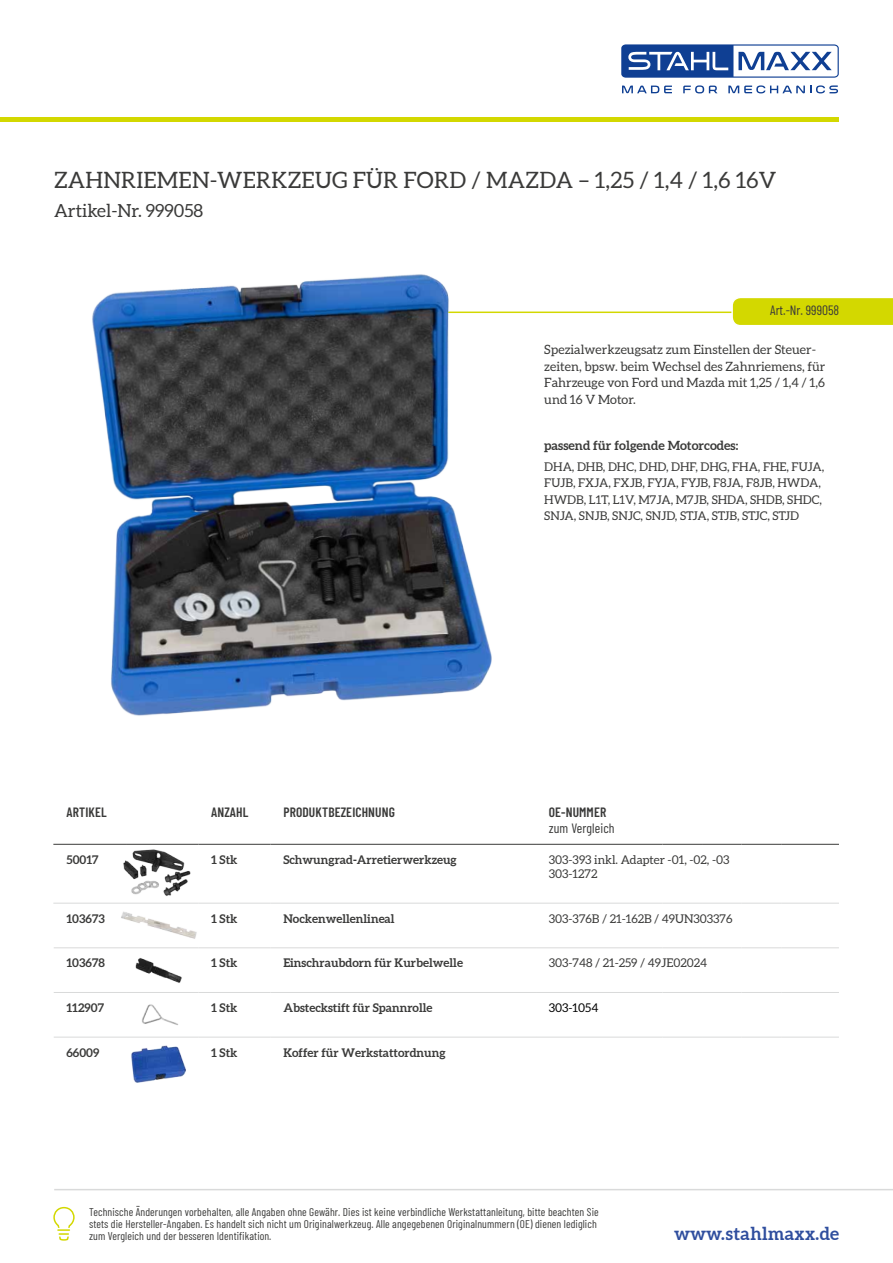
<style>
.page{position:relative;width:893px;height:1263px;background:#fff}
.page>*{position:absolute;margin:0;border:0;box-sizing:border-box;transform-origin:0 0}
.t1{font:22.5px "Aleo";letter-spacing:.01em;color:#3a3a39}
.t2{font:18px "Aleo";color:#3a3a39}
.t3{font:700 18px "Aleo";letter-spacing:.02em;color:#2f4e9e}
.t4{font:13.5px/16.2px "Barlow Condensed";letter-spacing:.005em;color:#3a3a39}
.t5{font:600 13.5px "Barlow Condensed";letter-spacing:.01em;color:#3a3a39}
.t6{font:12.75px/16.5px "Aleo";color:#3a3a39}
.t7{font:700 12.75px "Aleo";color:#3a3a39}
.t8{font:12px/16.5px "Aleo";color:#3a3a39}
.t9{font:700 12px "Aleo";color:#3a3a39}
.t10{font:12px "Aleo";color:#000}
.t11{font:11.25px/12px "Barlow Condensed";letter-spacing:.01em;color:#3a3a39}
.s1{font-weight:600}
</style>
<div class="page">
<svg style="left:683px;top:85px;width:34px;height:8px"></svg>
<svg style="left:728px;top:85px;width:110px;height:8px"></svg>
<svg style="left:622px;top:86px;width:50px;height:7px"></svg>
<svg style="left:621px;top:44px;width:218px;height:34px"></svg>
<hr style="left:0;top:118px;width:839px;height:4px;background:#d3d800">
<hr style="left:54px;top:1189px;width:839px;height:1px;background:#d9dada">
<svg style="left:53px;top:1206px;width:22px;height:35px"></svg>
<hr style="left:143px;top:312px;width:696px;height:1px;background:#d3d800">
<svg style="left:731px;top:298px;width:162px;height:27px;background:#d4d806"></svg>
<svg style="left:54px;top:843px;width:785px;height:194px"></svg>
<svg style="left:199px;top:904px;width:640px;height:133px"></svg>
<hr style="left:125px;top:903px;width:2px;height:44px;background:#fff">
<hr style="left:198px;top:903px;width:1px;height:44px;background:#fff">
<hr style="left:270px;top:903px;width:1px;height:44px;background:#fff">
<hr style="left:535px;top:903px;width:2px;height:44px;background:#fff">
<hr style="left:125px;top:948px;width:2px;height:44px;background:#fff">
<hr style="left:198px;top:948px;width:1px;height:44px;background:#fff">
<hr style="left:270px;top:948px;width:1px;height:44px;background:#fff">
<hr style="left:535px;top:948px;width:2px;height:44px;background:#fff">
<hr style="left:125px;top:993px;width:2px;height:44px;background:#fff">
<hr style="left:198px;top:993px;width:1px;height:44px;background:#fff">
<hr style="left:270px;top:993px;width:1px;height:44px;background:#fff">
<hr style="left:535px;top:993px;width:2px;height:44px;background:#fff">
<hr style="left:198px;top:794px;width:1px;height:50px;background:#fff">
<hr style="left:270px;top:794px;width:1px;height:50px;background:#fff">
<hr style="left:535px;top:794px;width:2px;height:50px;background:#fff">
<hr style="left:125px;top:845px;width:2px;height:58px;background:#fff">
<hr style="left:198px;top:845px;width:1px;height:58px;background:#fff">
<hr style="left:270px;top:845px;width:1px;height:58px;background:#fff">
<hr style="left:535px;top:845px;width:2px;height:58px;background:#fff">
<hr style="left:53px;top:844px;width:73px;height:1px;background:#3a3a39">
<hr style="left:126px;top:844px;width:72px;height:1px;background:#3a3a39">
<hr style="left:53px;top:903px;width:73px;height:1px;background:#d9dada">
<hr style="left:126px;top:903px;width:72px;height:1px;background:#d9dada">
<hr style="left:198px;top:903px;width:73px;height:1px;background:#d9dada">
<hr style="left:271px;top:903px;width:265px;height:1px;background:#d9dada">
<hr style="left:536px;top:903px;width:126px;height:1px;background:#d9dada">
<hr style="left:662px;top:903px;width:40px;height:1px;background:#d9dada">
<hr style="left:702px;top:903px;width:40px;height:1px;background:#d9dada">
<hr style="left:742px;top:903px;width:39px;height:1px;background:#d9dada">
<hr style="left:781px;top:903px;width:58px;height:1px;background:#d9dada">
<hr style="left:54px;top:947px;width:72px;height:1px;background:#d9dada">
<hr style="left:126px;top:947px;width:72px;height:1px;background:#d9dada">
<hr style="left:198px;top:947px;width:73px;height:1px;background:#d9dada">
<hr style="left:271px;top:947px;width:265px;height:1px;background:#d9dada">
<hr style="left:536px;top:947px;width:126px;height:1px;background:#d9dada">
<hr style="left:662px;top:947px;width:40px;height:1px;background:#d9dada">
<hr style="left:702px;top:947px;width:40px;height:1px;background:#d9dada">
<hr style="left:742px;top:947px;width:39px;height:1px;background:#d9dada">
<hr style="left:781px;top:947px;width:58px;height:1px;background:#d9dada">
<hr style="left:54px;top:992px;width:72px;height:1px;background:#d9dada">
<hr style="left:126px;top:992px;width:72px;height:1px;background:#d9dada">
<hr style="left:198px;top:992px;width:73px;height:1px;background:#d9dada">
<hr style="left:271px;top:992px;width:265px;height:1px;background:#d9dada">
<hr style="left:536px;top:992px;width:126px;height:1px;background:#d9dada">
<hr style="left:662px;top:992px;width:40px;height:1px;background:#d9dada">
<hr style="left:702px;top:992px;width:40px;height:1px;background:#d9dada">
<hr style="left:742px;top:992px;width:39px;height:1px;background:#d9dada">
<hr style="left:781px;top:992px;width:58px;height:1px;background:#d9dada">
<hr style="left:198px;top:844px;width:73px;height:1px;background:#3a3a39">
<hr style="left:271px;top:844px;width:265px;height:1px;background:#3a3a39">
<hr style="left:536px;top:844px;width:126px;height:1px;background:#3a3a39">
<hr style="left:662px;top:844px;width:40px;height:1px;background:#3a3a39">
<hr style="left:702px;top:844px;width:40px;height:1px;background:#3a3a39">
<hr style="left:742px;top:844px;width:39px;height:1px;background:#3a3a39">
<hr style="left:781px;top:844px;width:58px;height:1px;background:#3a3a39">
<hr style="left:54px;top:1037px;width:72px;height:1px;background:#d9dada">
<hr style="left:126px;top:1037px;width:72px;height:1px;background:#d9dada">
<hr style="left:198px;top:1037px;width:73px;height:1px;background:#d9dada">
<hr style="left:271px;top:1037px;width:265px;height:1px;background:#d9dada">
<hr style="left:536px;top:1037px;width:126px;height:1px;background:#d9dada">
<hr style="left:662px;top:1037px;width:40px;height:1px;background:#d9dada">
<hr style="left:702px;top:1037px;width:40px;height:1px;background:#d9dada">
<hr style="left:742px;top:1037px;width:39px;height:1px;background:#d9dada">
<hr style="left:781px;top:1037px;width:58px;height:1px;background:#d9dada">
<img style="left:92px;top:274px;width:444px;height:442px">
<img style="left:120px;top:847px;width:76px;height:51px">
<img style="left:114px;top:907px;width:88px;height:37px">
<img style="left:117px;top:950px;width:75px;height:42px">
<img style="left:130px;top:993px;width:60px;height:45px">
<img style="left:131px;top:1045px;width:55px;height:38px">
<p class="t1" style="left:54px;top:167px;width:724px">ZAHNRIEMEN-WERKZEUG FÜR FORD / MAZDA – 1,25 / 1,4 / 1,6 16V</p>
<p class="t2" style="left:54px;top:200px;width:151px">Artikel-Nr. 999058</p>
<p class="t4" style="left:770px;top:301px;width:71px">Art.-Nr. 999058</p>
<p class="t6" style="left:544px;top:342px;width:283px">Spezialwerkzeugsatz zum Einstellen der Steuer&shy;zeiten, bpsw. beim Wechsel des Zahnriemens, für Fahrzeuge von Ford und Mazda mit 1,25 / 1,4 / 1,6 und 16 V Motor.</p>
<p class="t7" style="left:544px;top:437px;width:195px">passend für folgende Motorcodes:</p>
<p class="t8" style="left:544px;top:459px;width:282px">DHA, DHB, DHC, DHD, DHF, DHG, FHA, FHE, FUJA, FUJB, FXJA, FXJB, FYJA, FYJB, F8JA, F8JB, HWDA, HWDB, L1T, L1V, M7JA, M7JB, SHDA, SHDB, SHDC, SNJA, SNJB, SNJC, SNJD, STJA, STJB, STJC, STJD</p>
<p class="t5" style="left:66px;top:802px;width:42px">ARTIKEL</p>
<p class="t5" style="left:211px;top:802px;width:39px">ANZAHL</p>
<p class="t5" style="left:283px;top:802px;width:113px">PRODUKTBEZEICHNUNG</p>
<p class="t4" style="left:549px;top:802px;width:67px"><span class="s1">OE-NUMMER </span>zum Vergleich</p>
<p class="t9" style="left:66px;top:852px;width:34px">50017</p>
<p class="t9" style="left:211px;top:852px;width:28px">1 Stk</p>
<p class="t9" style="left:283px;top:852px;width:175px">Schwungrad-Arretierwerkzeug</p>
<p class="t8" style="left:549px;top:852px;width:182px">303-393 inkl. Adapter -01, -02, -03</p>
<p class="t8" style="left:549px;top:866px;width:50px">303-1272</p>
<p class="t9" style="left:66px;top:911px;width:40px">103673</p>
<p class="t9" style="left:211px;top:911px;width:28px">1 Stk</p>
<p class="t9" style="left:283px;top:911px;width:113px">Nockenwellenlineal</p>
<p class="t8" style="left:549px;top:911px;width:185px">303-376B / 21-162B / 49UN303376</p>
<p class="t9" style="left:66px;top:955px;width:40px">103678</p>
<p class="t9" style="left:211px;top:955px;width:28px">1 Stk</p>
<p class="t9" style="left:283px;top:955px;width:181px">Einschraubdorn für Kurbelwelle</p>
<p class="t8" style="left:549px;top:955px;width:160px">303-748 / 21-259 / 49JE02024</p>
<p class="t9" style="left:66px;top:1000px;width:39px">112907</p>
<p class="t9" style="left:211px;top:1000px;width:28px">1 Stk</p>
<p class="t9" style="left:283px;top:1000px;width:151px">Absteckstift für Spannrolle</p>
<p class="t10" style="left:549px;top:1001px;width:51px">303-1054</p>
<p class="t9" style="left:66px;top:1045px;width:34px">66009</p>
<p class="t9" style="left:211px;top:1045px;width:28px">1 Stk</p>
<p class="t9" style="left:283px;top:1045px;width:164px">Koffer für Werkstattordnung</p>
<p class="t11" style="left:89px;top:1205px;width:511px">Technische Änderungen vorbehalten, alle Angaben ohne Gewähr. Dies ist keine verbindliche Werkstattanleitung, bitte beachten Sie stets die Hersteller-Angaben. Es handelt sich nicht um Originalwerkzeug. Alle angegebenen Originalnummern (OE) dienen lediglich zum Vergleich und der besseren Identifikation.</p>
<h2 class="t3" style="left:674px;top:1223px;width:166px">www.stahlmaxx.de</h2>
</div>
